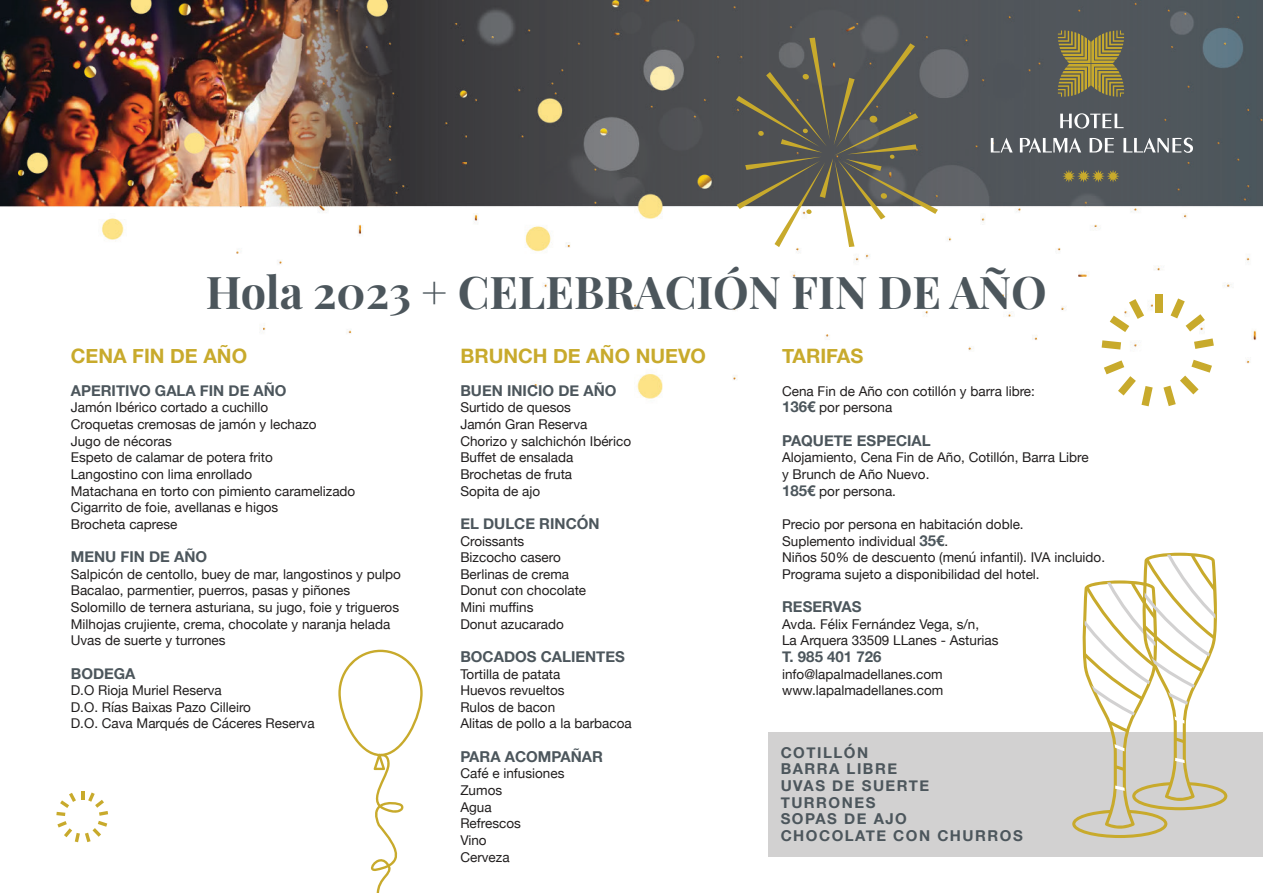
<style>
.page{position:relative;width:1263px;height:893px;background:#fff}
.page>*{position:absolute;margin:0;border:0;box-sizing:border-box;transform-origin:0 0}
.t1{font:45px "Playfair Display";color:#4c565c}
.t2{font:700 19.95px "Helvetica Neue";color:#c8aa2c}
.t3{font:700 15px "Helvetica Neue";color:#4c565c}
.t4{font:700 15px/16.6px "Helvetica Neue";letter-spacing:.1em;color:#4c565c}
.t5{font:13.5px/16.6px "Helvetica Neue";color:#211e1e}
.s1{font-weight:700;font-size:15px;color:#4c565c}
</style>
<div class="page">
<img style="left:0;top:0;width:1263px;height:407px">
<div style="left:769px;top:732px;width:494px;height:125px;background:#d2d1d1"></div>
<div style="left:1155px;top:295px;width:7px;height:18px;background:#c8aa2c"></div>
<svg style="left:1110px;top:299px;width:34px;height:33px"></svg>
<svg style="left:1102px;top:340px;width:19px;height:10px"></svg>
<svg style="left:1104px;top:360px;width:49px;height:46px"></svg>
<svg style="left:1163px;top:360px;width:49px;height:46px"></svg>
<svg style="left:1194px;top:338px;width:20px;height:11px"></svg>
<svg style="left:1170px;top:298px;width:35px;height:33px"></svg>
<svg style="left:56px;top:791px;width:52px;height:51px"></svg>
<svg style="left:736px;top:38px;width:202px;height:209px"></svg>
<svg style="left:1072px;top:553px;width:155px;height:285px"></svg>
<svg style="left:1060px;top:113px;width:63px;height:16px"></svg>
<svg style="left:991px;top:138px;width:22px;height:14px"></svg>
<svg style="left:1020px;top:138px;width:61px;height:15px"></svg>
<svg style="left:1089px;top:138px;width:25px;height:14px"></svg>
<svg style="left:1123px;top:138px;width:70px;height:15px"></svg>
<svg style="left:1062px;top:170px;width:57px;height:13px"></svg>
<svg style="left:1058px;top:30px;width:66px;height:67px;background:#8a7e44"></svg>
<svg style="left:338px;top:650px;width:85px;height:243px"></svg>
<h1 class="t1" style="left:206px;top:256px;width:842px">Hola 2023 + CELEBRACIÓN FIN DE AÑO</h1>
<h2 class="t2" style="left:782px;top:340px;width:83px">TARIFAS</h2>
<p class="t5" style="left:782px;top:383px;width:254px">Cena Fin de Año con cotillón y barra libre:<br><span class="s1">136€</span> por persona</p>
<p class="t3" style="left:782px;top:429px;width:150px">PAQUETE ESPECIAL</p>
<p class="t5" style="left:782px;top:450px;width:308px">Alojamiento, Cena Fin de Año, Cotillón, Barra Libre y Brunch de Año Nuevo.<br><span class="s1">185€</span> por persona.</p>
<p class="t5" style="left:782px;top:516px;width:324px">Precio por persona en habitación doble.<br>Suplemento individual <span class="s1">35€</span>.<br>Niños 50% de descuento (menú infantil). IVA incluido.<br>Programa sujeto a disponibilidad del hotel.</p>
<p class="t3" style="left:782px;top:595px;width:81px">RESERVAS</p>
<p class="t5" style="left:782px;top:616px;width:218px">Avda. Félix Fernández Vega, s/n,<br>La Arquera 33509 LLanes - Asturias</p>
<p class="t3" style="left:782px;top:645px;width:101px">T. 985 401 726</p>
<p class="t5" style="left:782px;top:666px;width:163px">info@lapalmadellanes.com www.lapalmadellanes.com</p>
<h2 class="t2" style="left:71px;top:340px;width:178px">CENA FIN DE AÑO</h2>
<p class="t3" style="left:71px;top:379px;width:217px">APERITIVO GALA FIN DE AÑO</p>
<p class="t5" style="left:71px;top:400px;width:286px">Jamón Ibérico cortado a cuchillo<br>Croquetas cremosas de jamón y lechazo<br>Jugo de nécoras<br>Espeto de calamar de potera frito<br>Langostino con lima enrollado<br>Matachana en torto con pimiento caramelizado<br>Cigarrito de foie, avellanas e higos<br>Brocheta caprese</p>
<p class="t3" style="left:71px;top:545px;width:138px">MENU FIN DE AÑO</p>
<p class="t5" style="left:71px;top:566px;width:332px">Salpicón de centollo, buey de mar, langostinos y pulpo Bacalao, parmentier, puerros, pasas y piñones Solomillo de ternera asturiana, su jugo, foie y trigueros Milhojas crujiente, crema, chocolate y naranja helada Uvas de suerte y turrones</p>
<p class="t3" style="left:71px;top:661px;width:66px">BODEGA</p>
<p class="t5" style="left:71px;top:683px;width:245px">D.O Rioja Muriel Reserva<br>D.O. Rías Baixas Pazo Cilleiro<br>D.O. Cava Marqués de Cáceres Reserva</p>
<h2 class="t2" style="left:460px;top:340px;width:247px">BRUNCH DE AÑO NUEVO</h2>
<p class="t3" style="left:460px;top:379px;width:158px">BUEN INICIO DE AÑO</p>
<p class="t5" style="left:460px;top:400px;width:172px">Surtido de quesos<br>Jamón Gran Reserva<br>Chorizo y salchichón Ibérico<br>Buffet de ensalada<br>Brochetas de fruta<br>Sopita de ajo</p>
<p class="t3" style="left:460px;top:512px;width:141px">EL DULCE RINCÓN</p>
<p class="t5" style="left:460px;top:533px;width:127px">Croissants<br>Bizcocho casero<br>Berlinas de crema<br>Donut con chocolate<br>Mini muffins<br>Donut azucarado</p>
<p class="t3" style="left:460px;top:645px;width:166px">BOCADOS CALIENTES</p>
<p class="t5" style="left:460px;top:666px;width:173px">Tortilla de patata<br>Huevos revueltos<br>Rulos de bacon<br>Alitas de pollo a la barbacoa</p>
<p class="t3" style="left:460px;top:745px;width:144px">PARA ACOMPAÑAR</p>
<p class="t5" style="left:460px;top:766px;width:106px">Café e infusiones<br>Zumos<br>Agua<br>Refrescos<br>Vino<br>Cerveza</p>
<p class="t4" style="left:781px;top:744px;width:244px">COTILLÓN<br>BARRA LIBRE<br>UVAS DE SUERTE<br>TURRONES<br>SOPAS DE AJO<br>CHOCOLATE CON CHURROS</p>
</div>
